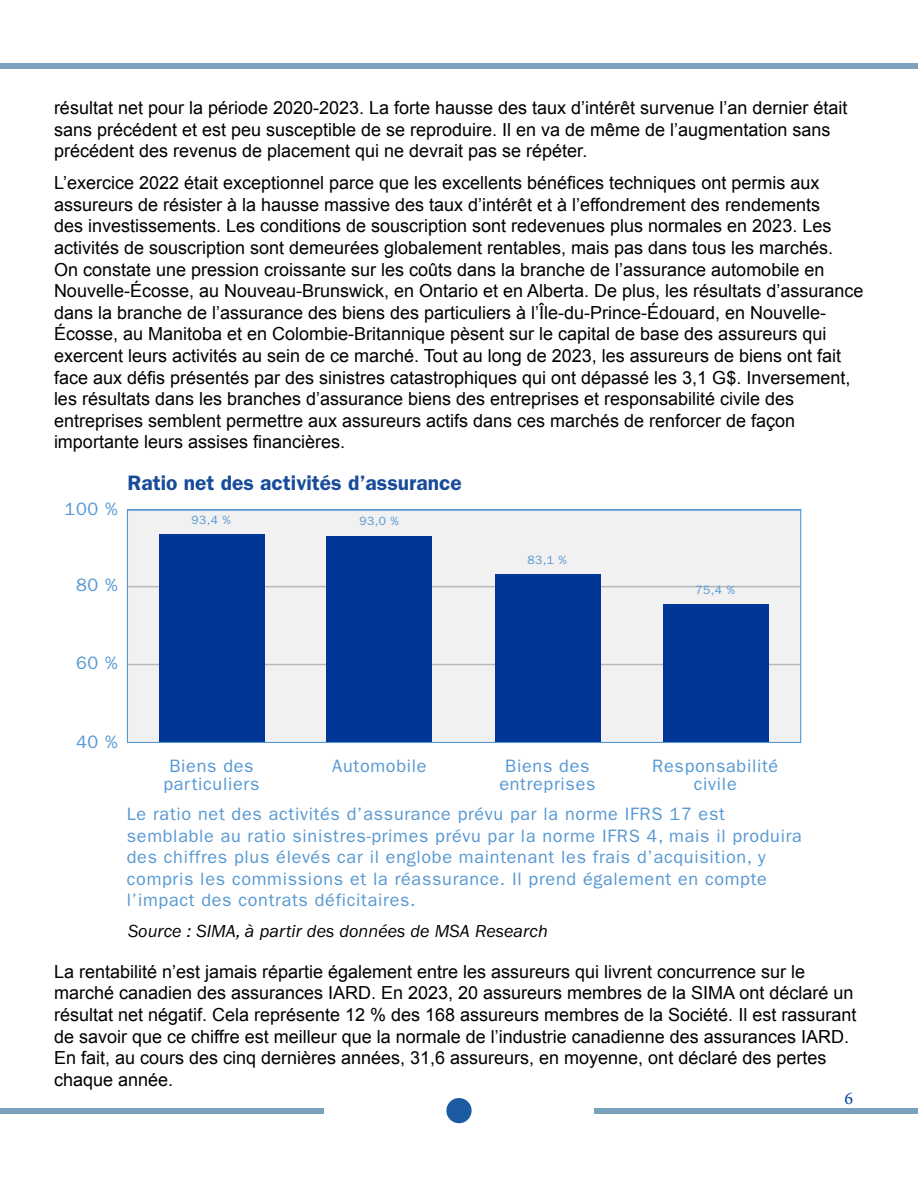
<style>
.page{position:relative;width:918px;height:1188px;background:#fff}
.page>*{position:absolute;margin:0;border:0;box-sizing:border-box;transform-origin:0 0}
.t1{font:600 21px "ITC Franklin Gothic Std";color:#184b9a}
.t2{font:18px/21.6px "Arial";color:#000}
.t3{font:18px/21.6px "ITC Franklin Gothic Std";letter-spacing:.04em;color:#5698d2;text-align:center}
.t4{font:italic 18px "ITC Franklin Gothic Std";color:#000}
.t5{font:18px "Minion Pro";color:#00459e}
.t6{font:12px "ITC Franklin Gothic Std";letter-spacing:.04em;color:#5698d2}
</style>
<div class="page">
<div style="left:0;top:64px;width:918px;height:5px;background:#7da2bd"></div>
<div style="left:0;top:1108px;width:323px;height:6px;background:#7aa1bc"></div>
<div style="left:595px;top:1108px;width:323px;height:6px;background:#7aa1bc"></div>
<div style="left:446px;top:1098px;width:26px;height:25px;background:#1c5ba2;border-radius:50%"></div>
<div style="left:128px;top:511px;width:673px;height:232px;background:#f1f1f2"></div>
<hr style="left:127px;top:510px;width:674px;height:1px;background:#5698d2">
<hr style="left:127px;top:509px;width:674px;height:1px;background:#5698d2">
<hr style="left:127px;top:586px;width:673px;height:1px;background:#000">
<hr style="left:128px;top:664px;width:673px;height:1px;background:#000">
<hr style="left:127px;top:510px;width:1px;height:233px;background:#5698d2">
<hr style="left:800px;top:509px;width:1px;height:234px;background:#5698d2">
<div style="left:159px;top:534px;width:105px;height:208px;background:#003696"></div>
<hr style="left:127px;top:742px;width:674px;height:1px;background:#5698d2">
<div style="left:327px;top:536px;width:105px;height:206px;background:#003696"></div>
<div style="left:495px;top:575px;width:105px;height:167px;background:#003696"></div>
<div style="left:663px;top:604px;width:105px;height:138px;background:#003696"></div>
<p class="t2" style="left:54px;top:97px;width:795px">résultat net pour la période 2020-2023. La forte hausse des taux d’intérêt survenue l’an dernier était sans précédent et est peu susceptible de se reproduire. Il en va de même de l’augmentation sans précédent des revenus de placement qui ne devrait pas se répéter.</p>
<p class="t2" style="left:54px;top:172px;width:811px">L’exercice 2022 était exceptionnel parce que les excellents bénéfices techniques ont permis aux assureurs de résister à la hausse massive des taux d’intérêt et à l’effondrement des rendements<br>des investissements. Les conditions de souscription sont redevenues plus normales en 2023. Les activités de souscription sont demeurées globalement rentables, mais pas dans tous les marchés.<br>On constate une pression croissante sur les coûts dans la branche de l’assurance automobile en Nouvelle-Écosse, au Nouveau-Brunswick, en Ontario et en Alberta. De plus, les résultats d’assurance dans la branche de l’assurance des biens des particuliers à l’Île-du-Prince-Édouard, en Nouvelle-Écosse, au Manitoba et en Colombie-Britannique pèsent sur le capital de base des assureurs qui exercent leurs activités au sein de ce marché. Tout au long de 2023, les assureurs de biens ont fait face aux défis présentés par des sinistres catastrophiques qui ont dépassé les 3,1 G$. Inversement, les résultats dans les branches d’assurance biens des entreprises et responsabilité civile des entreprises semblent permettre aux assureurs actifs dans ces marchés de renforcer de façon importante leurs assises financières.</p>
<p class="t1" style="left:128px;top:471px;width:336px">Ratio net des activités d’assurance</p>
<p class="t3" style="left:65px;top:498px;width:55px">100 %</p>
<p class="t3" style="left:76px;top:575px;width:43px">80 %</p>
<p class="t3" style="left:76px;top:653px;width:43px">60 %</p>
<p class="t6" style="left:191px;top:513px;width:41px">93,4 %</p>
<p class="t6" style="left:359px;top:514px;width:41px">93,0 %</p>
<p class="t6" style="left:527px;top:554px;width:41px">83,1 %</p>
<p class="t6" style="left:696px;top:583px;width:41px">75,4 %</p>
<p class="t3" style="left:76px;top:731px;width:43px">40 %</p>
<p class="t3" style="left:163px;top:757px;width:98px;line-height:18px">Biens des particuliers</p>
<p class="t3" style="left:332px;top:756px;width:96px">Automobile</p>
<p class="t3" style="left:499px;top:757px;width:98px;line-height:18px">Biens des entreprises</p>
<p class="t3" style="left:652px;top:757px;width:127px;line-height:18px">Responsabilité civile</p>
<p class="t3" style="left:127px;top:803px;width:677px;text-align:left">Le ratio net des activités d’assurance prévu par la norme IFRS 17 est semblable au ratio sinistres-primes prévu par la norme IFRS 4, mais il produira des chiffres plus élevés car il englobe maintenant les frais d’acquisition, y compris les commissions et la réassurance. Il prend également en compte l’impact des contrats déficitaires.</p>
<p class="t4" style="left:128px;top:921px;width:421px">Source : SIMA, à partir des données de MSA Research</p>
<p class="t2" style="left:54px;top:961px;width:804px">La rentabilité n’est jamais répartie également entre les assureurs qui livrent concurrence sur le marché canadien des assurances IARD. En 2023, 20 assureurs membres de la SIMA ont déclaré un résultat net négatif. Cela représente 12 % des 168 assureurs membres de la Société. Il est rassurant de savoir que ce chiffre est meilleur que la normale de l’industrie canadienne des assurances IARD.<br>En fait, au cours des cinq dernières années, 31,6 assureurs, en moyenne, ont déclaré des pertes chaque année.</p>
<p class="t5" style="left:844px;top:1086px;width:10px">6</p>
</div>
